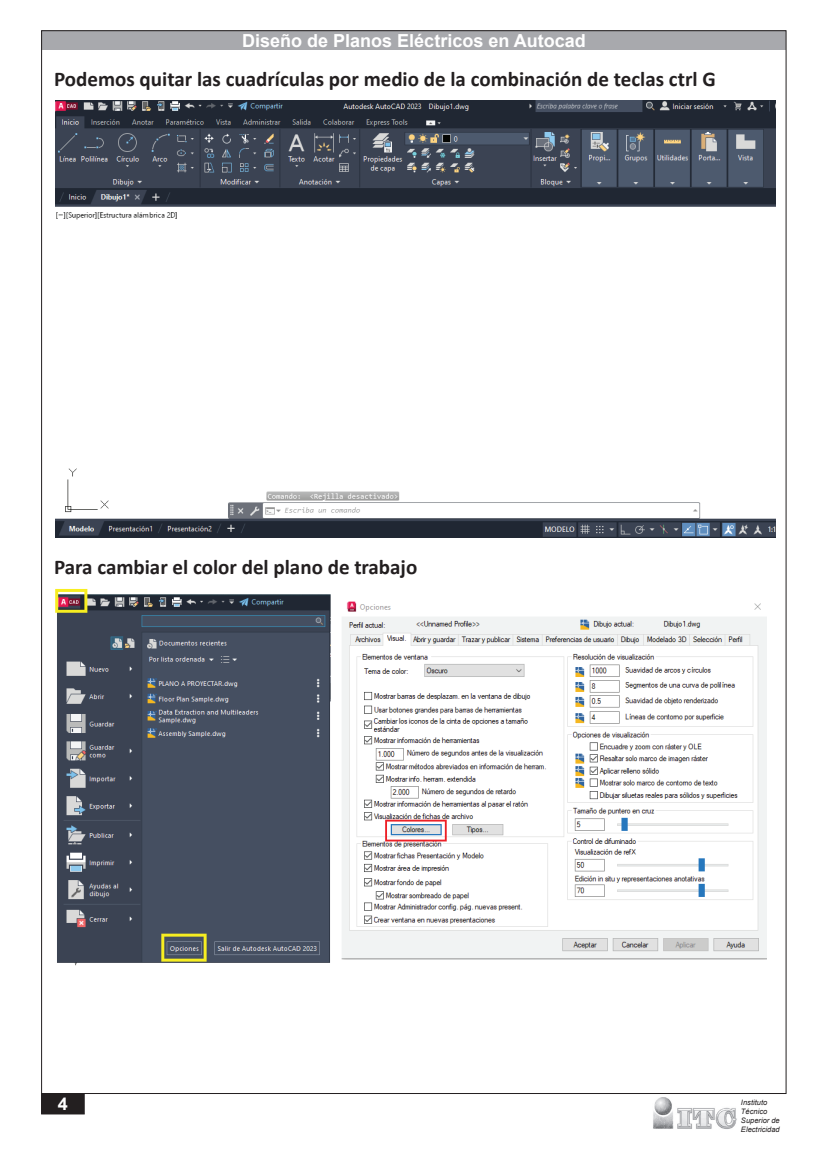
<style>
.page{position:relative;width:830px;height:1170px;background:#fff}
.page>*{position:absolute;margin:0;border:0;box-sizing:border-box;transform-origin:0 0}
.t1{font:700 21px "Calibri";color:#231f20}
.t2{font:700 18px "Arial";color:#fff}
.t3{font:700 17.7px "Arial";color:#fff}
.t4{font:italic 7.5px/9px "Arial";color:#231f20}
</style>
<div class="page">
<div style="left:42px;top:31px;width:743px;height:19px;background:#a8a9ad"></div>
<div style="left:42px;top:1093px;width:42px;height:20px;background:#231f20"></div>
<div style="left:41px;top:1093px;width:43px;height:21px;border:1px solid #231f20"></div>
<img style="left:653px;top:1097px;width:84px;height:31px">
<img style="left:55px;top:101px;width:720px;height:436px">
<img style="left:55px;top:588px;width:276px;height:378px">
<img style="left:341px;top:601px;width:425px;height:359px">
<p class="t2" style="left:242px;top:29px;width:345px">Diseño de Planos Eléctricos en Autocad</p>
<p class="t1" style="left:54px;top:65px;width:663px">Podemos quitar las cuadrículas por medio de la combinación de teclas ctrl G</p>
<p class="t1" style="left:54px;top:553px;width:364px">Para cambiar el color del plano de trabajo</p>
<p class="t3" style="left:58px;top:1091px;width:12px">4</p>
<p class="t4" style="left:740px;top:1097px;width:40px">Instituto<br>Técnico<br>Superior de<br>Electricidad</p>
</div>
